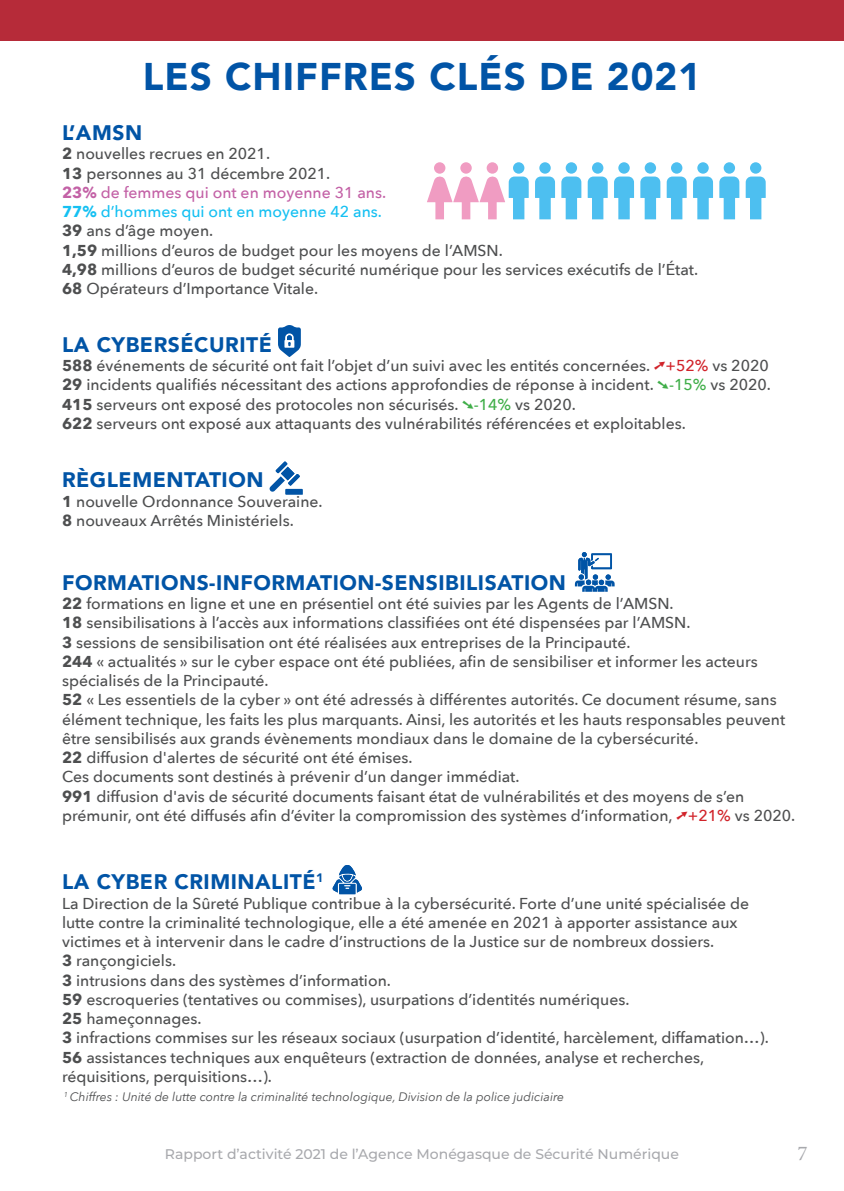
<style>
.page{position:relative;width:844px;height:1191px;background:#fff}
.page>*{position:absolute;margin:0;border:0;box-sizing:border-box;transform-origin:0 0}
.t1{font:900 38.5px "Avenir";letter-spacing:.025em;color:#0154a6}
.t2{font:900 21px "Avenir";letter-spacing:.025em;color:#0154a6}
.t3{font:21px "Minion Pro";color:#a8a9ad}
.t4{font:500 15.75px/19.2px "Avenir Next";color:#4e4f50}
.t5{font:500 14px "Montserrat";color:#a8a9ad}
.t6{font:italic 12.25px "Avenir Next";color:#4e4f50}
.s1{font-weight:700}
.s2{font-weight:700;color:#c361a6}
.s3{color:#c361a6}
.s4{font-weight:700;color:#15c0f2}
.s5{color:#15c0f2}
.s6{color:#d1232a}
.s7{color:#40ae49}
</style>
<div class="page">
<div style="left:0;top:0;width:843px;height:40px;background:#b62b39"></div>
<div style="left:434px;top:162px;width:11px;height:12px;background:#f09cc2;border-radius:50%"></div>
<div style="left:460px;top:162px;width:11px;height:12px;background:#f09cc2;border-radius:50%"></div>
<div style="left:486px;top:162px;width:12px;height:12px;background:#f09cc2;border-radius:50%"></div>
<svg style="left:427px;top:176px;width:101px;height:43px"></svg>
<div style="left:513px;top:162px;width:11px;height:12px;background:#4dbff0;border-radius:50%"></div>
<svg style="left:640px;top:176px;width:20px;height:43px"></svg>
<div style="left:644px;top:162px;width:12px;height:12px;background:#4dbff0;border-radius:50%"></div>
<svg style="left:535px;top:176px;width:20px;height:43px"></svg>
<div style="left:539px;top:162px;width:11px;height:12px;background:#4dbff0;border-radius:50%"></div>
<svg style="left:666px;top:176px;width:20px;height:43px"></svg>
<div style="left:670px;top:162px;width:12px;height:12px;background:#4dbff0;border-radius:50%"></div>
<svg style="left:561px;top:176px;width:20px;height:43px"></svg>
<div style="left:565px;top:162px;width:12px;height:12px;background:#4dbff0;border-radius:50%"></div>
<svg style="left:693px;top:176px;width:19px;height:43px"></svg>
<div style="left:697px;top:162px;width:11px;height:12px;background:#4dbff0;border-radius:50%"></div>
<svg style="left:587px;top:176px;width:20px;height:43px"></svg>
<div style="left:592px;top:162px;width:11px;height:12px;background:#4dbff0;border-radius:50%"></div>
<svg style="left:719px;top:176px;width:20px;height:43px"></svg>
<div style="left:723px;top:162px;width:11px;height:12px;background:#4dbff0;border-radius:50%"></div>
<svg style="left:614px;top:176px;width:20px;height:43px"></svg>
<div style="left:618px;top:162px;width:11px;height:12px;background:#4dbff0;border-radius:50%"></div>
<svg style="left:745px;top:176px;width:20px;height:43px"></svg>
<div style="left:749px;top:162px;width:12px;height:12px;background:#4dbff0;border-radius:50%"></div>
<svg style="left:278px;top:325px;width:23px;height:32px"></svg>
<svg style="left:269px;top:461px;width:34px;height:34px"></svg>
<svg style="left:574px;top:552px;width:40px;height:40px"></svg>
<svg style="left:332px;top:865px;width:30px;height:29px"></svg>
<h1 class="t1" style="left:143px;top:44px;width:559px">LES CHIFFRES CLÉS DE 2021</h1>
<h2 class="t2" style="left:62px;top:115px;width:82px">L’AMSN</h2>
<p class="t4" style="left:62px;top:144px;width:637px"><span class="s1">2</span> nouvelles recrues en 2021.<br><span class="s1">13</span> personnes au 31 décembre 2021.<br><span class="s2">23%</span> <span class="s3">de femmes qui ont en moyenne 31 ans.<br></span><span class="s4">77%</span> <span class="s5">d’hommes qui ont en moyenne 42 ans.<br></span><span class="s1">39</span> ans d’âge moyen.<br><span class="s1">1,59</span> millions d’euros de budget pour les moyens de l’AMSN.<br><span class="s1">4,98</span> millions d’euros de budget sécurité numérique pour les services exécutifs de l’État.<br><span class="s1">68</span> Opérateurs d’Importance Vitale.</p>
<h2 class="t2" style="left:62px;top:327px;width:211px">LA CYBERSÉCURITÉ</h2>
<p class="t4" style="left:62px;top:355px;width:710px"><span class="s1">588</span> événements de sécurité ont fait l’objet d’un suivi avec les entités concernées. <span class="s6">➚+52%</span> vs 2020<br><span class="s1">29</span> incidents qualifiés nécessitant des actions approfondies de réponse à incident. <span class="s7">➘-15%</span> vs 2020.<br><span class="s1">415</span> serveurs ont exposé des protocoles non sécurisés. <span class="s7">➘-14%</span> vs 2020.<br><span class="s1">622</span> serveurs ont exposé aux attaquants des vulnérabilités référencées et exploitables.</p>
<h2 class="t2" style="left:62px;top:462px;width:203px">RÈGLEMENTATION</h2>
<p class="t4" style="left:62px;top:491px;width:262px"><span class="s1">1</span> nouvelle Ordonnance Souveraine.<br><span class="s1">8</span> nouveaux Arrêtés Ministériels.</p>
<h2 class="t2" style="left:62px;top:564px;width:505px">FORMATIONS-INFORMATION-SENSIBILISATION</h2>
<p class="t4" style="left:62px;top:593px;width:734px"><span class="s1">22</span> formations en ligne et une en présentiel ont été suivies par les Agents de l’AMSN.<br><span class="s1">18</span> sensibilisations à l’accès aux informations classifiées ont été dispensées par l’AMSN.<br><span class="s1">3</span> sessions de sensibilisation ont été réalisées aux entreprises de la Principauté.<br><span class="s1">244</span> « actualités » sur le cyber espace ont été publiées, afin de sensibiliser et informer les acteurs spécialisés de la Principauté.<br><span class="s1">52</span> « Les essentiels de la cyber » ont été adressés à différentes autorités. Ce document résume, sans élément technique, les faits les plus marquants. Ainsi, les autorités et les hauts responsables peuvent être sensibilisés aux grands évènements mondiaux dans le domaine de la cybersécurité.<br><span class="s1">22</span> diffusion d'alertes de sécurité ont été émises.<br>Ces documents sont destinés à prévenir d’un danger immédiat.<br><span class="s1">991</span> diffusion d'avis de sécurité documents faisant état de vulnérabilités et des moyens de s’en prémunir, ont été diffusés afin d’éviter la compromission des systèmes d’information, <span class="s6">➚+21%</span> vs 2020.</p>
<h2 class="t2" style="left:62px;top:864px;width:263px">LA CYBER CRIMINALITÉ<sup>1</sup></h2>
<p class="t4" style="left:62px;top:893px;width:708px">La Direction de la Sûreté Publique contribue à la cybersécurité. Forte d’une unité spécialisée de lutte contre la criminalité technologique, elle a été amenée en 2021 à apporter assistance aux victimes et à intervenir dans le cadre d’instructions de la Justice sur de nombreux dossiers.<br><span class="s1">3</span> rançongiciels.<br><span class="s1">3</span> intrusions dans des systèmes d’information.<br><span class="s1">59</span> escroqueries (tentatives ou commises), usurpations d’identités numériques.<br><span class="s1">25</span> hameçonnages.<br><span class="s1">3</span> infractions commises sur les réseaux sociaux (usurpation d’identité, harcèlement, diffamation…).<br><span class="s1">56</span> assistances techniques aux enquêteurs (extraction de données, analyse et recherches, réquisitions, perquisitions…).</p>
<p class="t6" style="left:64px;top:1086px;width:501px"><sup>1</sup> Chiffres : Unité de lutte contre la criminalité technologique, Division de la police judiciaire</p>
<p class="t5" style="left:165px;top:1144px;width:515px">Rapport d’activité 2021 de l’Agence Monégasque de Sécurité Numérique</p>
<h2 class="t3" style="left:797px;top:1139px;width:12px">7</h2>
</div>
